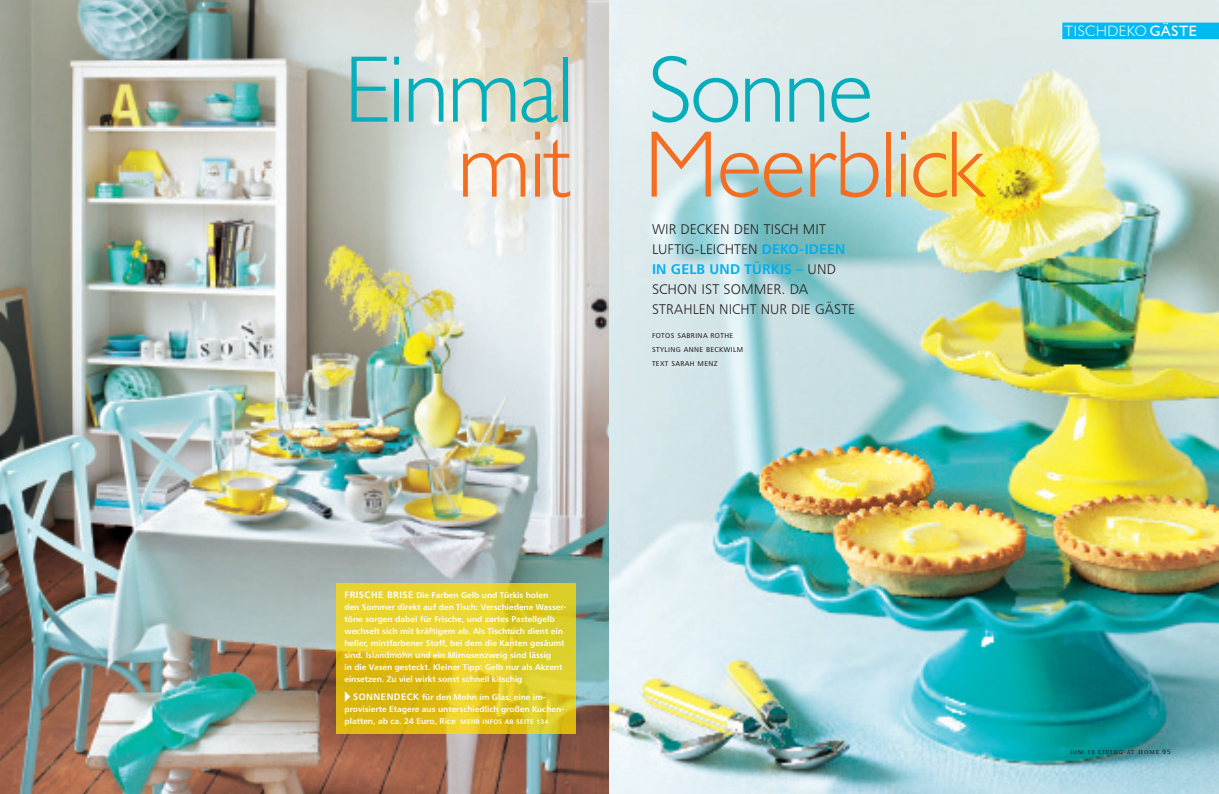
<style>
.page{position:relative;width:1219px;height:794px;background:#fff}
.page>*{position:absolute;margin:0;border:0;box-sizing:border-box;transform-origin:0 0}
.t1{font:300 95px/75px "Humanist 521 BT";letter-spacing:-.02em;color:#f36e21}
.t2{font:300 15px "Humanist 521 BT";letter-spacing:.04em;color:#fff}
.t3{font:14px/20px "Humanist 777 BT Light B";letter-spacing:.005em;color:#231f20}
.t4{font:9px "Adobe Garamond Regular SC";letter-spacing:.1em;color:#231f20;scale:.9 1}
.t5{font:8.3px/12px "Humanist 777 BT Bold B";color:#fff}
.t6{font:7px/14px "Humanist 777 BT Roman B";letter-spacing:.06em;color:#231f20}
.s1{color:#06aebc}
.s2{font-family:"Humanist 777 BT Bold B";color:#00aeef}
.s3{font-weight:400}
.s4{font-size:9.3px}
.s5{font-family:"European Pi Three";font-size:12.3px}
.s6{font-size:6.5px}
.s7{font-family:"Humanist 777 BT Roman B";font-size:5.7px}
.s8{font-family:"Humanist 777 BT Roman B";font-size:6.3px}
</style>
<div class="page">
<img style="left:0;top:0;width:1219px;height:794px">
<svg style="left:336px;top:583px;width:239px;height:150px;background:#e2c924"></svg>
<div style="left:1062px;top:23px;width:157px;height:16px;background:#00baf1"></div>
<p class="t1" style="left:457px;top:50px;width:530px;text-indent:-114px"><span class="s1">Einmal Sonne </span>mit Meerblick</p>
<p class="t3" style="left:652px;top:219px;width:205px">WIR DECKEN DEN TISCH MIT<br>LUFTIG-LEICHTEN <span class="s2">deko-ideen in Gelb und Türkis –</span> UND<br>SCHON IST SOMMER. DA<br>STRAHLEN NICHT NUR DIE GÄSTE</p>
<p class="t6" style="left:652px;top:328px;width:93px">FOTOS SABRINA ROTHE<br>STYLING ANNE BECKWILM<br>TEXT SARAH M ENZ</p>
<p class="t2" style="left:1065px;top:22px;width:134px">tischdeko <span class="s3">gäste</span></p>
<p class="t5" style="left:344px;top:589px;width:223px"><span class="s4">Frische Brise</span> Die Farben Gelb und Türkis holen<br>den Sommer direkt auf den Tisch: Verschiedene Wasser&shy;töne sorgen dabei für Frische, und zartes Pastellgelb wechselt sich mit kräftigem ab. Als Tischtuch dient ein heller, mintfarbener Stoff, bei dem die Kanten gesäumt sind. Islandmohn und ein Mimosenzweig sind lässig<br>in die Vasen gesteckt. Kleiner Tipp: Gelb nur als Akzent einsetzen. Zu viel wirkt sonst schnell kitschig</p>
<p class="t5" style="left:344px;top:691px;width:220px"><span class="s5">A</span> <span class="s4">sonnendeck</span> für den Mohn im Glas: eine im&shy;provisierte Etagere aus unterschiedlich großen Kuchen&shy;platten, ab ca. 24 Euro, Rice <span class="s6">m ehr infos ab seite 134</span></p>
<p class="t4" style="left:1070px;top:746px;width:113px"><span class="s7">JUNI 13</span> living at home <span class="s8">95</span></p>
</div>
